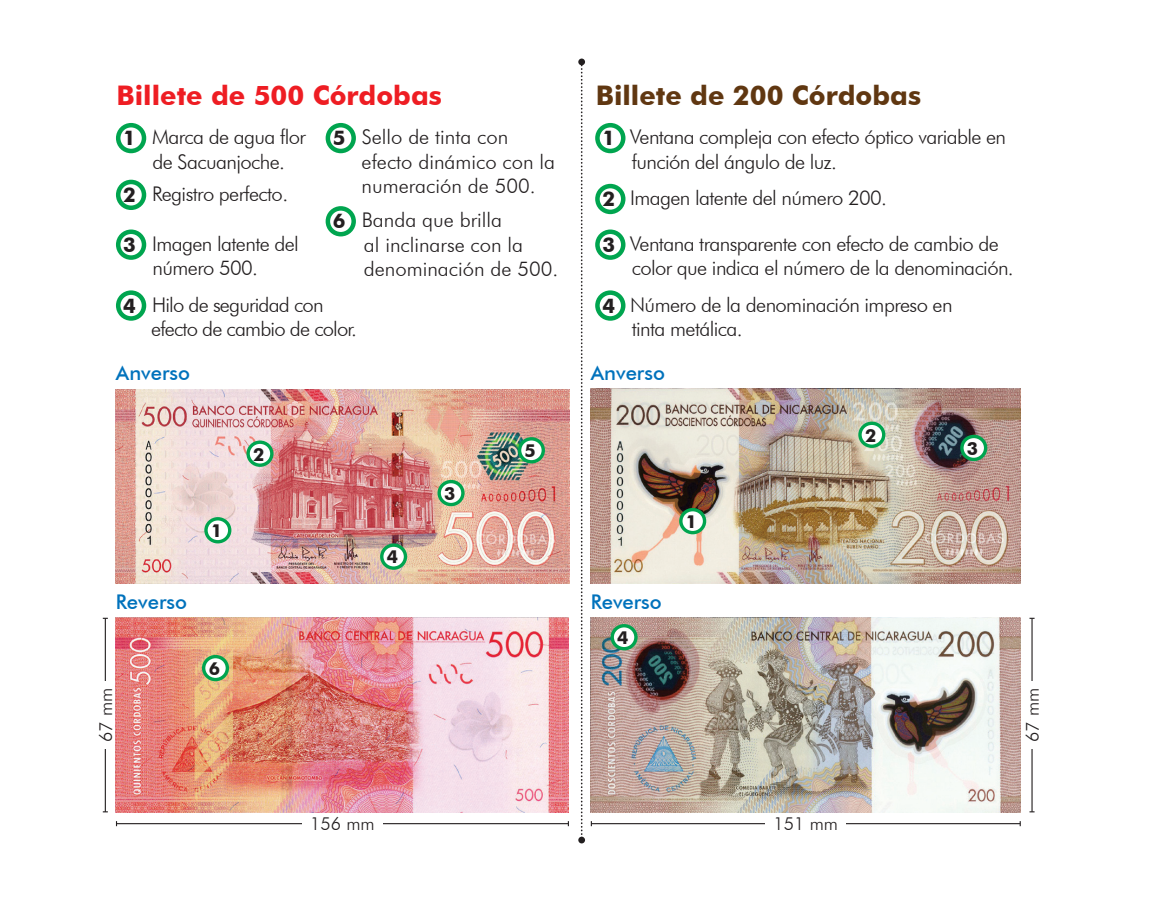
<style>
.page{position:relative;width:1157px;height:902px;background:#fff}
.page>*{position:absolute;margin:0;border:0;box-sizing:border-box;transform-origin:0 0}
.t1{font:700 27px "Futura BT";color:#ee1d23}
.t2{font:700 27px "Futura BT";color:#603711}
.t3{font:300 20.25px/24.3px "Futura BT";letter-spacing:-.03em;color:#231f20}
.t4{font:300 20.25px/24.3px "Futura BT";color:#231f20}
.t5{font:500 20.25px "Futura BT";color:#0072bc}
.t6{font:300 18px "Futura BT";color:#231f20}
.t7{font:700 18px "Futura BT";color:#231f20}
.s1{font-weight:700}
</style>
<div class="page">
<img style="left:116px;top:617px;width:453px;height:195px">
<hr style="left:116px;top:823px;width:452px;height:1px;background:#231f20">
<hr style="left:105px;top:618px;width:1px;height:193px;background:#231f20">
<div style="left:302px;top:816px;width:81px;height:14px;background:#fff"></div>
<div style="left:98px;top:681px;width:14px;height:68px;background:#fff"></div>
<svg style="left:204px;top:656px;width:23px;height:23px"></svg>
<div style="left:202px;top:655px;width:27px;height:26px;border:3px solid #00a54f;border-radius:50%"></div>
<img style="left:116px;top:389px;width:453px;height:195px">
<svg style="left:206px;top:519px;width:24px;height:22px"></svg>
<div style="left:204px;top:517px;width:27px;height:26px;border:3px solid #00a54f;border-radius:50%"></div>
<svg style="left:248px;top:442px;width:24px;height:23px"></svg>
<div style="left:246px;top:440px;width:27px;height:27px;border:3px solid #00a54f;border-radius:50%"></div>
<svg style="left:382px;top:545px;width:23px;height:23px"></svg>
<div style="left:380px;top:543px;width:27px;height:27px;border:3px solid #00a54f;border-radius:50%"></div>
<svg style="left:439px;top:481px;width:24px;height:23px"></svg>
<div style="left:437px;top:480px;width:27px;height:26px;border:3px solid #00a54f;border-radius:50%"></div>
<svg style="left:519px;top:439px;width:24px;height:23px"></svg>
<div style="left:518px;top:437px;width:27px;height:26px;border:3px solid #00a54f;border-radius:50%"></div>
<div style="left:116px;top:229px;width:30px;height:31px;border:4px solid #00a54f;border-radius:50%"></div>
<div style="left:595px;top:229px;width:30px;height:31px;border:4px solid #00a54f;border-radius:50%"></div>
<div style="left:116px;top:290px;width:30px;height:31px;border:4px solid #00a54f;border-radius:50%"></div>
<div style="left:326px;top:123px;width:30px;height:30px;border:4px solid #00a54f;border-radius:50%"></div>
<div style="left:326px;top:206px;width:30px;height:30px;border:4px solid #00a54f;border-radius:50%"></div>
<div style="left:595px;top:290px;width:30px;height:31px;border:4px solid #00a54f;border-radius:50%"></div>
<div style="left:116px;top:123px;width:30px;height:30px;border:4px solid #00a54f;border-radius:50%"></div>
<div style="left:595px;top:123px;width:30px;height:30px;border:4px solid #00a54f;border-radius:50%"></div>
<div style="left:116px;top:180px;width:30px;height:30px;border:4px solid #00a54f;border-radius:50%"></div>
<div style="left:595px;top:184px;width:30px;height:30px;border:4px solid #00a54f;border-radius:50%"></div>
<img style="left:591px;top:389px;width:429px;height:195px">
<img style="left:591px;top:617px;width:429px;height:195px">
<hr style="left:591px;top:823px;width:429px;height:1px;background:#231f20">
<hr style="left:1031px;top:618px;width:1px;height:193px;background:#231f20">
<div style="left:765px;top:816px;width:81px;height:14px;background:#fff"></div>
<div style="left:1025px;top:681px;width:14px;height:68px;background:#fff"></div>
<svg style="left:681px;top:509px;width:23px;height:23px"></svg>
<div style="left:679px;top:508px;width:27px;height:26px;border:3px solid #00a54f;border-radius:50%"></div>
<svg style="left:860px;top:423px;width:23px;height:23px"></svg>
<div style="left:858px;top:421px;width:27px;height:27px;border:3px solid #00a54f;border-radius:50%"></div>
<svg style="left:962px;top:436px;width:23px;height:23px"></svg>
<div style="left:960px;top:435px;width:27px;height:26px;border:3px solid #00a54f;border-radius:50%"></div>
<svg style="left:612px;top:625px;width:24px;height:23px"></svg>
<div style="left:610px;top:624px;width:27px;height:26px;border:3px solid #00a54f;border-radius:50%"></div>
<svg style="left:581px;top:65px;width:2px;height:770px"></svg>
<div style="left:578px;top:59px;width:7px;height:6px;background:#231f20;border-radius:50%"></div>
<div style="left:578px;top:836px;width:7px;height:7px;background:#231f20;border-radius:50%"></div>
<h1 class="t1" style="left:117px;top:79px;width:327px">Billete de 500 Córdobas</h1>
<h1 class="t2" style="left:596px;top:79px;width:327px">Billete de 200 Córdobas</h1>
<p class="t3" style="left:123px;top:125px;width:184px;text-align:center"><span class="s1">1</span> Marca de agua flor de Sacuanjoche.</p>
<p class="t3" style="left:632px;top:125px;width:376px;text-indent:-29px"><span class="s1">1</span> Ventana compleja con efecto óptico variable en función del ángulo de luz.</p>
<p class="t3" style="left:123px;top:181px;width:167px"><span class="s1">2</span> Registro perfecto.</p>
<p class="t3" style="left:602px;top:186px;width:286px"><span class="s1">2</span> Imagen latente del número 200.</p>
<p class="t4" style="left:362px;top:125px;width:195px;text-indent:-29px"><span class="s1">5</span> Sello de tinta con efecto dinámico con la numeración de 500.</p>
<p class="t4" style="left:364px;top:208px;width:196px;text-indent:-31px"><span class="s1">6</span> Banda que brilla<br>al inclinarse con la denominación de 500.</p>
<p class="t3" style="left:123px;top:231px;width:177px;text-align:center"><span class="s1">3</span> Imagen latente del número 500.</p>
<p class="t3" style="left:632px;top:231px;width:383px;text-indent:-29px"><span class="s1">3</span> Ventana transparente con efecto de cambio de color que indica el número de la denominación.</p>
<p class="t3" style="left:151px;top:292px;width:207px;text-indent:-28px"><span class="s1">4</span> Hilo de seguridad con efecto de cambio de color.</p>
<p class="t3" style="left:632px;top:292px;width:322px;text-indent:-29px"><span class="s1">4</span> Número de la denominación impreso en tinta metálica.</p>
<p class="t5" style="left:116px;top:361px;width:76px">Anverso</p>
<p class="t5" style="left:591px;top:361px;width:76px">Anverso</p>
<p class="t5" style="left:116px;top:589px;width:73px">Reverso</p>
<p class="t6" style="left:95px;top:742px;width:56px;rotate:-90deg">67 mm</p>
<p class="t7" style="left:211px;top:520px;width:13px">1</p>
<p class="t7" style="left:209px;top:657px;width:13px">6</p>
<p class="t7" style="left:253px;top:443px;width:13px">2</p>
<p class="t7" style="left:387px;top:546px;width:13px">4</p>
<p class="t7" style="left:444px;top:482px;width:13px">3</p>
<p class="t7" style="left:524px;top:440px;width:13px">5</p>
<p class="t7" style="left:686px;top:510px;width:13px">1</p>
<p class="t5" style="left:591px;top:589px;width:73px">Reverso</p>
<p class="t7" style="left:617px;top:626px;width:13px">4</p>
<p class="t7" style="left:865px;top:424px;width:13px">2</p>
<p class="t7" style="left:967px;top:437px;width:13px">3</p>
<p class="t6" style="left:1021px;top:742px;width:56px;rotate:-90deg">67 mm</p>
<p class="t6" style="left:310px;top:813px;width:66px">156 mm</p>
<p class="t6" style="left:773px;top:813px;width:66px">151 mm</p>
</div>
